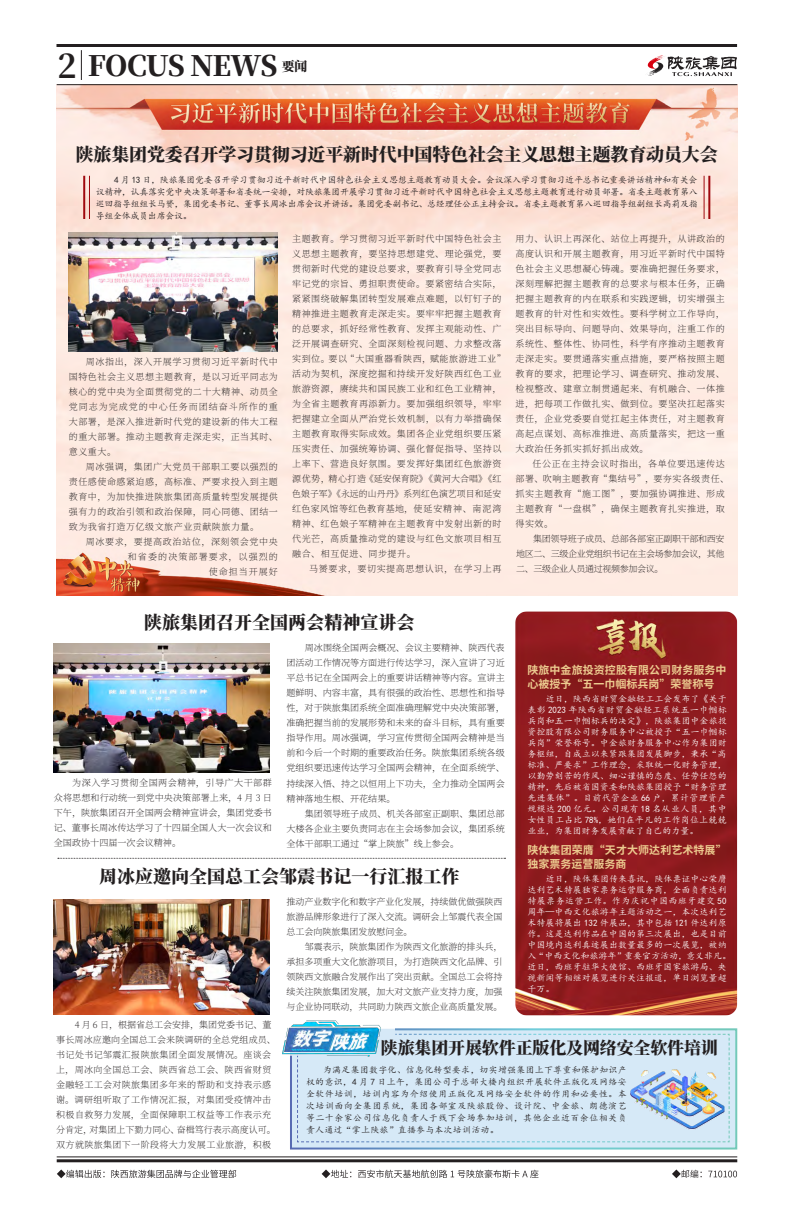
<style>
.page{position:relative;width:794px;height:1219px;background:#fff}
.page>*{position:absolute;margin:0;border:0;box-sizing:border-box;transform-origin:0 0}
.t1{font:700 32.7px "Source Han Serif CN";color:#231f20}
.t2{font:800 28px "Source Han Serif CN";letter-spacing:-.035em;color:#231f20}
.t3{font:800 18px "Source Han Serif CN";letter-spacing:-.01em;color:#231f20}
.t4{font:800 17px "Source Han Serif CN";letter-spacing:-.01em;color:#231f20}
.t5{font:700 11px/14px "Source Han Sans CN";letter-spacing:.005em;color:#eccb8f}
.内文段落{font:200 9px/15px "Source Han Serif CN";letter-spacing:.06em;color:#231f20;text-align:justify}
.t6{font:9px/11px "Kai Ti";letter-spacing:.005em;color:#fff;text-align:justify}
.t7{font:9px/12px "Kai Ti";letter-spacing:-.005em;color:#231f20;text-align:justify}
.内文段落-2{font:200 9px/15px "Source Han Serif CN";letter-spacing:.04em;color:#231f20}
.内文段落-3{font:200 9px/15px "Source Han Serif CN";letter-spacing:.11em;color:#231f20;text-align:right}
.t8{font:200 8.9px/15px "Source Han Serif CN";letter-spacing:-.035em;color:#231f20;text-align:justify}
</style>
<div class="page">
<img style="left:57px;top:85px;width:680px;height:510px">
<img style="left:68px;top:232px;width:210px;height:119px">
<img style="left:515px;top:611px;width:223px;height:405px">
<hr style="left:57px;top:1159px;width:680px;height:3px;background:#231f20">
<hr style="left:57px;top:1156px;width:680px;height:1px;background:#231f20">
<svg style="left:57px;top:1169px;width:179px;height:9px"></svg>
<svg style="left:321px;top:1169px;width:217px;height:9px"></svg>
<svg style="left:672px;top:1169px;width:65px;height:9px"></svg>
<hr style="left:56px;top:44px;width:681px;height:3px;background:#231f20">
<hr style="left:57px;top:84px;width:680px;height:1px;background:#231f20">
<hr style="left:81px;top:50px;width:1px;height:30px;background:#231f20">
<svg style="left:647px;top:55px;width:90px;height:21px"></svg>
<svg style="left:58px;top:858px;width:447px;height:1px"></svg>
<svg style="left:290px;top:1028px;width:448px;height:122px"></svg>
<div style="left:296px;top:1033px;width:434px;height:110px;background:#d6e9f7"></div>
<img style="left:282px;top:1020px;width:105px;height:40px">
<img style="left:626px;top:1067px;width:98px;height:63px">
<hr style="left:83px;top:176px;width:2px;height:43px;background:#9f080e">
<hr style="left:89px;top:176px;width:1px;height:43px;background:#9f080e">
<hr style="left:708px;top:176px;width:2px;height:43px;background:#9f080e">
<hr style="left:703px;top:176px;width:1px;height:43px;background:#9f080e">
<img style="left:54px;top:899px;width:215px;height:115px">
<img style="left:54px;top:643px;width:215px;height:129px">
<p class="t1" style="left:57px;top:48px;width:21px">2</p>
<p class="t2" style="left:88px;top:50px;width:221px">FOCUS NEWS <sup>要闻</sup></p>
<p class="t3" style="left:76px;top:144px;width:643px">陕旅集团党委召开学习贯彻习近平新时代中国特色社会主义思想主题教育动员大会</p>
<p class="t7" style="left:96px;top:174px;width:603px;text-indent:18px">4 月 13 日，陕旅集团党委召开学习贯彻习近平新时代中国特色社会主义思想主题教育动员大会。会议深入学习贯彻习近平总书记重要讲话精神和有关会议精神，认真落实党中央决策部署和省委统一安排，对陕旅集团开展学习贯彻习近平新时代中国特色社会主义思想主题教育进行动员部署。省委主题教育第八巡回指导组组长马赟，集团党委书记、董事长周冰出席会议并讲话。集团党委副书记、总经理任公正主持会议。省委主题教育第八巡回指导组副组长高莉及指导组全体成员出席会议。</p>
<p class="内文段落" style="left:69px;top:354px;width:211px;text-indent:17px">周冰指出，深入开展学习贯彻习近平新时代中国特色社会主义思想主题教育，是以习近平同志为核心的党中央为全面贯彻党的二十大精神、动员全党同志为完成党的中心任务而团结奋斗所作的重大部署，是深入推进新时代党的建设新的伟大工程的重大部署。推动主题教育走深走实，正当其时、意义重大。</p>
<p class="内文段落" style="left:69px;top:459px;width:211px;text-indent:17px">周冰强调，集团广大党员干部职工要以强烈的责任感使命感紧迫感，高标准、严要求投入到主题教育中，为加快推进陕旅集团高质量转型发展提供强有力的政治引领和政治保障，同心同德、团结一致为我省打造万亿级文旅产业贡献陕旅力量。</p>
<p class="内文段落-3" style="left:86px;top:534px;width:194px">周冰要求，要提高政治站位，深刻领会党中央和省委的决策部署要求，以强烈的<br>使命担当开展好</p>
<p class="内文段落" style="left:292px;top:231px;width:215px;text-align:left">主题教育。学习贯彻习近平新时代中国特色社会主义思想主题教育，要坚持思想建党、理论强党，要贯彻新时代党的建设总要求，要教育引导全党同志牢记党的宗旨、勇担职责使命。要紧密结合实际，紧紧围绕破解集团转型发展难点难题，以钉钉子的精神推进主题教育走深走实。要牢牢把握主题教育的总要求，抓好经常性教育、发挥主观能动性、广泛开展调查研究、全面深刻检视问题、力求整改落实到位。要以“大国重器看陕西，赋能旅游进工业”活动为契机，深度挖掘和持续开发好陕西红色工业旅游资源，赓续共和国民族工业和红色工业精神，为全省主题教育再添新力。要加强组织领导，牢牢把握建立全面从严治党长效机制，以有力举措确保主题教育取得实际成效。集团各企业党组织要压紧压实责任、加强统筹协调、强化督促指导、坚持以上率下、营造良好氛围。要发挥好集团红色旅游资源优势，精心打造《延安保育院》《黄河大合唱》《红色娘子军》《永远的山丹丹》系列红色演艺项目和延安红色家风馆等红色教育基地，使延安精神、南泥湾精神、红色娘子军精神在主题教育中发射出新的时代光芒，高质量推动党的建设与红色文旅项目相互融合、相互促进、同步提升。</p>
<p class="内文段落" style="left:309px;top:561px;width:194px">马赟要求，要切实提高思想认识，在学习上再</p>
<p class="内文段落" style="left:515px;top:231px;width:211px">用力、认识上再深化、站位上再提升，从讲政治的高度认识和开展主题教育，用习近平新时代中国特色社会主义思想凝心铸魂。要准确把握任务要求，深刻理解把握主题教育的总要求与根本任务，正确把握主题教育的内在联系和实践逻辑，切实增强主题教育的针对性和实效性。要科学树立工作导向，突出目标导向、问题导向、效果导向，注重工作的系统性、整体性、协同性，科学有序推动主题教育走深走实。要贯通落实重点措施，要严格按照主题教育的要求，把理论学习、调查研究、推动发展、检视整改、建章立制贯通起来、有机融合、一体推进，把每项工作做扎实、做到位。要坚决扛起落实责任，企业党委要自觉扛起主体责任，对主题教育高起点谋划、高标准推进、高质量落实，把这一重大政治任务抓实抓好抓出成效。</p>
<p class="内文段落" style="left:515px;top:456px;width:215px;text-align:left;text-indent:17px">任公正在主持会议时指出，各单位要迅速传达部署、吹响主题教育“集结号”，要夯实各级责任、抓实主题教育“施工图”，要加强协调推进、形成主题教育“一盘棋”，确保主题教育扎实推进，取得实效。</p>
<p class="t8" style="left:516px;top:532px;width:210px;text-indent:17px">集团领导班子成员、总部各部室正副职干部和西安地区二、三级企业党组织书记在主会场参加会议，其他二、三级企业人员通过视频参加会议。</p>
<p class="t3" style="left:144px;top:612px;width:271px">陕旅集团召开全国两会精神宣讲会</p>
<p class="内文段落" style="left:54px;top:776px;width:220px;text-indent:18px">为深入学习贯彻全国两会精神，引导广大干部群众将思想和行动统一到党中央决策部署上来，4 月 3 日下午，陕旅集团召开全国两会精神宣讲会，集团党委书记、董事长周冰传达学习了十四届全国人大一次会议和全国政协十四届一次会议精神。</p>
<p class="内文段落" style="left:286px;top:641px;width:220px;text-indent:18px">周冰围绕全国两会概况、会议主要精神、陕西代表团活动工作情况等方面进行传达学习，深入宣讲了习近平总书记在全国两会上的重要讲话精神等内容。宣讲主题鲜明、内容丰富，具有很强的政治性、思想性和指导性，对于陕旅集团系统全面准确理解党中央决策部署，准确把握当前的发展形势和未来的奋斗目标，具有重要指导作用。周冰强调，学习宣传贯彻全国两会精神是当前和今后一个时期的重要政治任务。陕旅集团系统各级党组织要迅速传达学习全国两会精神，在全面系统学、持续深入悟、持之以恒用上下功夫，全力推动全国两会精神落地生根、开花结果。</p>
<p class="内文段落" style="left:286px;top:806px;width:220px;text-indent:18px">集团领导班子成员、机关各部室正副职、集团总部大楼各企业主要负责同志在主会场参加会议，集团系统全体干部职工通过“掌上陕旅”线上参会。</p>
<p class="t3" style="left:99px;top:866px;width:361px">周冰应邀向全国总工会邹震书记一行汇报工作</p>
<p class="内文段落" style="left:286px;top:895px;width:217px">推动产业数字化和数字产业化发展，持续做优做强陕西旅游品牌形象进行了深入交流。调研会上邹震代表全国总工会向陕旅集团发放慰问金。</p>
<p class="内文段落" style="left:286px;top:940px;width:217px;text-indent:18px">邹震表示，陕旅集团作为陕西文化旅游的排头兵，承担多项重大文化旅游项目，为打造陕西文化品牌、引领陕西文旅融合发展作出了突出贡献。全国总工会将持续关注陕旅集团发展，加大对文旅产业支持力度，加强与企业协同联动，共同助力陕西文旅企业高质量发展。</p>
<p class="t5" style="left:527px;top:664px;width:201px">陕旅中金旅投资控股有限公司财务服务中心被授予“五一巾帼标兵岗”荣誉称号</p>
<p class="t6" style="left:527px;top:693px;width:201px;text-indent:18px">近日，陕西省财贸金融轻工工会发布了《关于表彰 2023 年陕西省财贸金融轻工系统五一巾帼标兵岗和五一巾帼标兵的决定》，陕旅集团中金旅投资控股有限公司财务服务中心被授予“五一巾帼标兵岗”荣誉称号。中金旅财务服务中心作为集团财务枢纽，自成立以来紧跟集团发展脚步，秉承“高标准、严要求”工作理念，采取统一化财务管理，以勤劳刻苦的作风、细心谨慎的态度、任劳任怨的精神，先后被省国资委和陕旅集团授予“财务管理先进集体”。目前代管企业 66 户，累计管理资产规模达 200 亿元。公司现有 18 名从业人员，其中女性员工占比 78%，她们在平凡的工作岗位上兢兢业业，为集团财务发展贡献了自己的力量。</p>
<p class="t5" style="left:527px;top:844px;width:201px">陕体集团荣膺“天才大师达利艺术特展”独家票务运营服务商</p>
<p class="t6" style="left:527px;top:873px;width:205px;text-align:left;text-indent:18px">近日，陕体集团传来喜讯，陕体票证中心荣膺达利艺术特展独家票务运营服务商，全面负责达利特展票务运营工作。作为庆祝中国西班牙建交 50周年—中西文化旅游年主题活动之一，本次达利艺术特展将展出 132 件展品，其中包括 121 件达利原作。这是达利作品在中国的第三次展出，也是目前中国境内达利真迹展出数量最多的一次展览，被纳入“中西文化和旅游年”重要官方活动，意义非凡。近日，西班牙驻华大使馆、西班牙国家旅游局、央视新闻等相继对展览进行关注报道，单日浏览量超千万。</p>
<p class="内文段落-2" style="left:56px;top:1018px;width:221px;text-indent:18px">4 月 6 日，根据省总工会安排，集团党委书记、董事长周冰应邀向全国总工会来陕调研的全总党组成员、书记处书记邹震汇报陕旅集团全面发展情况。座谈会上，周冰向全国总工会、陕西省总工会、陕西省财贸金融轻工工会对陕旅集团多年来的帮助和支持表示感谢。调研组听取了工作情况汇报，对集团受疫情冲击积极自救努力发展，全面保障职工权益等工作表示充分肯定，对集团上下勠力同心、奋楫笃行表示高度认可。双方就陕旅集团下一阶段将大力发展工业旅游，积极</p>
<p class="t4" style="left:381px;top:1038px;width:338px">陕旅集团开展软件正版化及网络安全软件培训</p>
<p class="t7" style="left:306px;top:1064px;width:322px;text-indent:17px">为满足集团数字化、信息化转型要求，切实增强集团上下尊重和保护知识产权的意识，4 月 7 日上午，集团公司于总部大楼内组织开展软件正版化及网络安全软件培训，培训内容为介绍使用正版化及网络安全软件的作用和必要性。本次培训面向全集团系统，集团各部室及陕旅股份、设计院、中金旅、朗德演艺等二十余家公司信息化负责人于线下会场参加培训，其他企业近百余位相关负责人通过“掌上陕旅”直播参与本次培训活动。</p>
</div>
